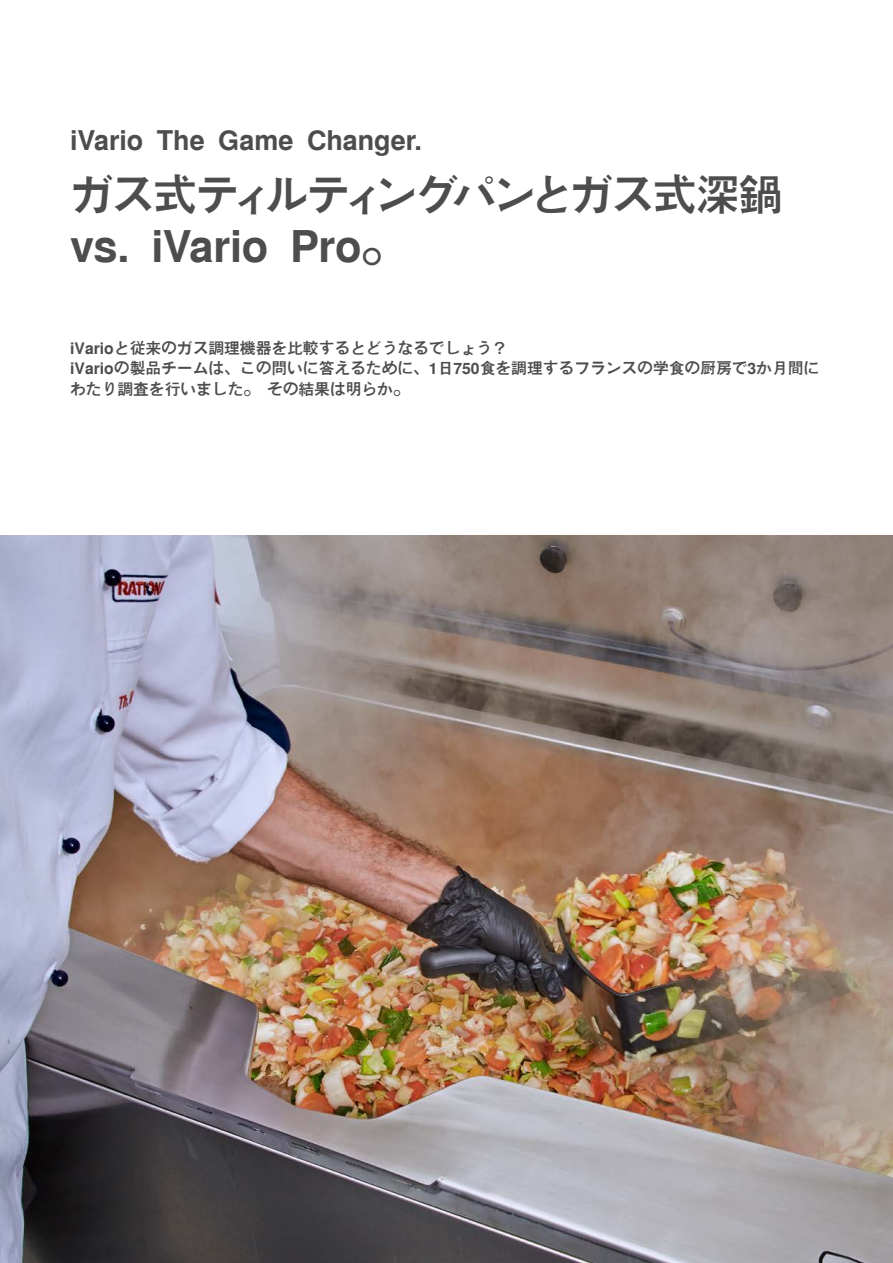
<style>
.page{position:relative;width:893px;height:1263px;background:#fff}
.page>*{position:absolute;margin:0;border:0;box-sizing:border-box;transform-origin:0 0}
.t1{font:700 43.5px/51px "URW Gothic";letter-spacing:-.045em;color:#4d4d4f}
.t2{font:700 27px "URW Gothic";letter-spacing:-.005em;color:#4d4d4f}
.t3{font:700 15.75px/20.4px "URW Gothic";color:#4d4d4f}
</style>
<div class="page">
<img style="left:0;top:536px;width:893px;height:727px">
<h2 class="t2" style="left:70px;top:124px;width:353px">iVario The Game Changer.</h2>
<h1 class="t1" style="left:70px;top:172px;width:713px">ガス式ティルティングパンとガス式深鍋vs. iVario Pro。</h1>
<p class="t3" style="left:70px;top:339px;width:751px">iVarioと従来のガス調理機器を比較するとどうなるでしょう？<br>iVarioの製品チームは、この問いに答えるために、1日750食を調理するフランスの学食の厨房で3か月間にわたり調査を行いました。 その結果は明らか。</p>
</div>
